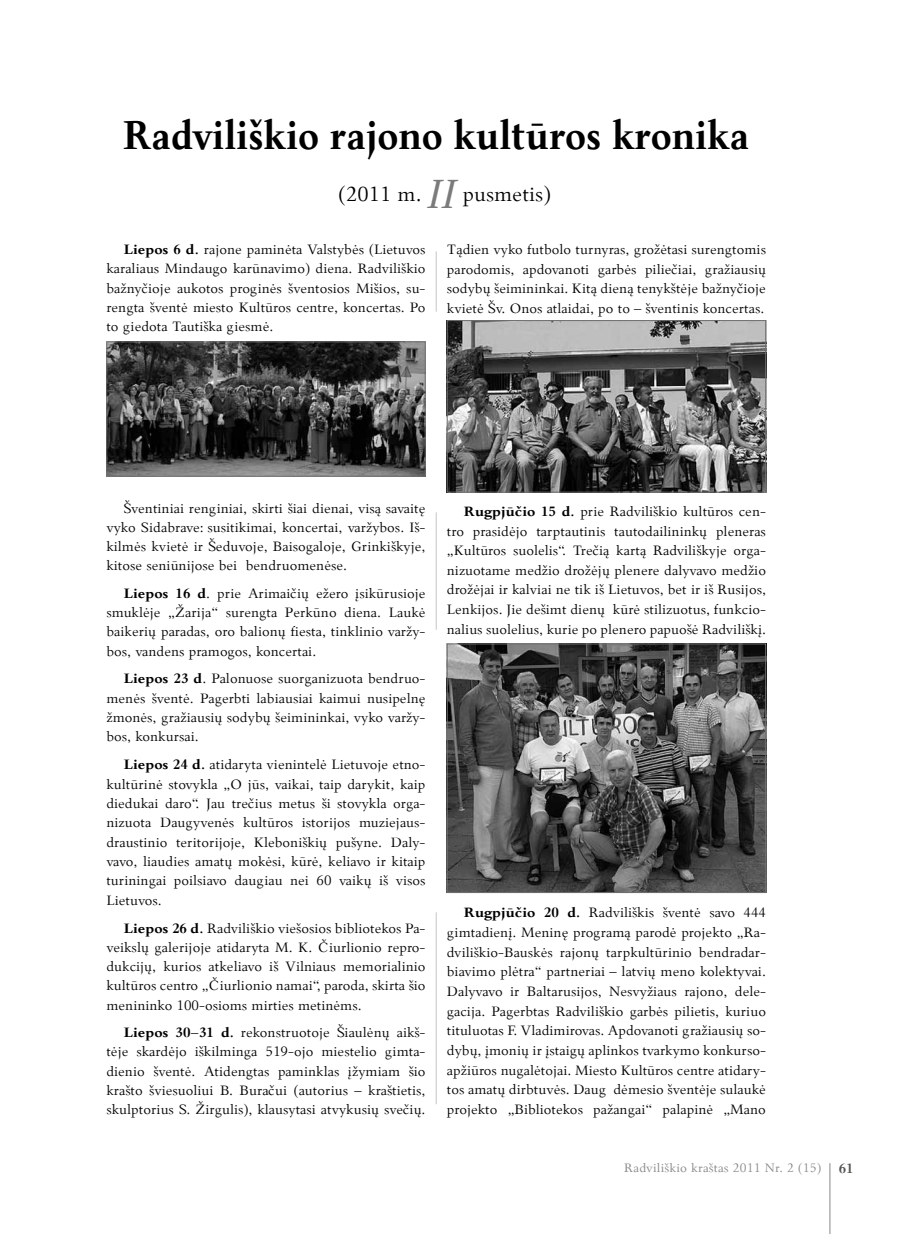
<style>
.page{position:relative;width:915px;height:1234px;background:#fff}
.page>*{position:absolute;margin:0;border:0;box-sizing:border-box;transform-origin:0 0}
.t1{font:700 45px "Palemonas";color:#000;scale:.85 1}
.t2{font:22.5px "Palemonas";color:#000}
.t3{font:15px/19.2px "Palemonas";color:#000;text-align:justify}
.t4{font:13.5px "Palemonas";letter-spacing:.015em;color:#878787}
.s1{font-style:italic;font-size:45px;color:#7c7b7b}
.s2{font-weight:700}
.s3{font-weight:700;font-size:15px;color:#575756}
</style>
<div class="page">
<hr style="left:829px;top:1162px;width:1px;height:71px;background:#878787">
<hr style="left:435px;top:251px;width:1px;height:60px;background:#c6c6c6">
<hr style="left:435px;top:512px;width:1px;height:117px;background:#c6c6c6">
<hr style="left:435px;top:912px;width:1px;height:191px;background:#c6c6c6">
<img style="left:108px;top:343px;width:315px;height:131px">
<div style="left:106px;top:341px;width:319px;height:135px;border:1px solid #706f6f"></div>
<img style="left:448px;top:322px;width:315px;height:168px">
<div style="left:446px;top:320px;width:319px;height:172px;border:1px solid #706f6f"></div>
<img style="left:448px;top:645px;width:315px;height:245px">
<div style="left:446px;top:643px;width:319px;height:249px;border:1px solid #706f6f"></div>
<h1 class="t1" style="left:123px;top:106px;width:738px">Radviliškio rajono kultūros kronika</h1>
<h2 class="t2" style="left:338px;top:179px;width:214px">(2011 m. <span class="s1">II</span> pusmetis)</h2>
<p class="t3" style="left:106px;top:239px;width:320px;text-indent:17px"><span class="s2">Liepos 6 d.</span> rajone paminėta Valstybės (Lietuvos karaliaus Mindaugo karūnavimo) diena. Radviliškio bažnyčioje aukotos proginės šventosios Mišios, su&shy;rengta šventė miesto Kultūros centre, koncertas. Po to giedota Tautiška giesmė.</p>
<p class="t3" style="left:446px;top:239px;width:320px">Tądien vyko futbolo turnyras, grožėtasi surengtomis parodomis, apdovanoti garbės piliečiai, gražiausių sodybų šeimininkai. Kitą dieną tenykštėje bažnyčioje kvietė Šv. Onos atlaidai, po to – šventinis koncertas.</p>
<p class="t3" style="left:106px;top:497px;width:320px;text-indent:17px">Šventiniai renginiai, skirti šiai dienai, visą savaitę vyko Sidabrave: susitikimai, koncertai, varžybos. Iš&shy;kilmės kvietė ir Šeduvoje, Baisogaloje, Grinkiškyje, kitose seniūnijose bei bendruomenėse.</p>
<p class="t3" style="left:106px;top:583px;width:320px;text-indent:17px"><span class="s2">Liepos 16 d</span>. prie Arimaičių ežero įsikūrusioje smuklėje „Žarija“ surengta Perkūno diena. Laukė baikerių paradas, oro balionų fiesta, tinklinio varžy&shy;bos, vandens pramogos, koncertai.</p>
<p class="t3" style="left:106px;top:668px;width:320px;text-indent:17px"><span class="s2">Liepos 23 d</span>. Palonuose suorganizuota bendruo&shy;menės šventė. Pagerbti labiausiai kaimui nusipelnę žmonės, gražiausių sodybų šeimininkai, vyko varžy&shy;bos, konkursai.</p>
<p class="t3" style="left:106px;top:754px;width:320px;text-indent:17px"><span class="s2">Liepos 24 d.</span> atidaryta vienintelė Lietuvoje etno&shy;kultūrinė stovykla „O jūs, vaikai, taip darykit, kaip diedukai daro“. Jau trečius metus ši stovykla orga&shy;nizuota Daugyvenės kultūros istorijos muziejaus&shy;draustinio teritorijoje, Kleboniškių pušyne. Daly&shy;vavo, liaudies amatų mokėsi, kūrė, keliavo ir kitaip turiningai poilsiavo daugiau nei 60 vaikų iš visos Lietuvos.</p>
<p class="t3" style="left:106px;top:917px;width:320px;text-indent:17px"><span class="s2">Liepos 26 d.</span> Radviliškio viešosios bibliotekos Pa&shy;veikslų galerijoje atidaryta M. K. Čiurlionio repro&shy;dukcijų, kurios atkeliavo iš Vilniaus memorialinio kultūros centro „Čiurlionio namai“, paroda, skirta šio menininko 100-osioms mirties metinėms.</p>
<p class="t3" style="left:106px;top:1022px;width:320px;text-indent:17px"><span class="s2">Liepos 30–31 d.</span> rekonstruotoje Šiaulėnų aikš&shy;tėje skardėjo iškilminga 519-ojo miestelio gimta&shy;dienio šventė. Atidengtas paminklas įžymiam šio krašto šviesuoliui B. Buračui (autorius – kraštietis, skulptorius S. Žirgulis), klausytasi atvykusių svečių.</p>
<p class="t3" style="left:446px;top:501px;width:320px;text-indent:17px"><span class="s2">Rugpjūčio 15 d.</span> prie Radviliškio kultūros cen&shy;tro prasidėjo tarptautinis tautodailininkų pleneras „Kultūros suolelis“. Trečią kartą Radviliškyje orga&shy;nizuotame medžio drožėjų plenere dalyvavo medžio drožėjai ir kalviai ne tik iš Lietuvos, bet ir iš Rusijos, Lenkijos. Jie dešimt dienų kūrė stilizuotus, funkcio&shy;nalius suolelius, kurie po plenero papuošė Radviliškį.</p>
<p class="t3" style="left:446px;top:902px;width:320px;line-height:19.6px;text-indent:17px"><span class="s2">Rugpjūčio 20 d.</span> Radviliškis šventė savo 444 gimtadienį. Meninę programą parodė projekto „Ra&shy;dviliškio-Bauskės rajonų tarpkultūrinio bendradar&shy;biavimo plėtra“ partneriai – latvių meno kolektyvai.<br>Dalyvavo ir Baltarusijos, Nesvyžiaus rajono, dele&shy;gacija. Pagerbtas Radviliškio garbės pilietis, kuriuo tituluotas F. Vladimirovas. Apdovanoti gražiausių so&shy;dybų, įmonių ir įstaigų aplinkos tvarkymo konkurso&shy;apžiūros nugalėtojai. Miesto Kultūros centre atidary&shy;tos amatų dirbtuvės. Daug dėmesio šventėje sulaukė projekto „Bibliotekos pažangai“ palapinė „Mano</p>
<p class="t4" style="left:624px;top:1158px;width:231px">Radviliškio kraštas 2011 Nr. 2 (15) <span class="s3">61</span></p>
</div>
